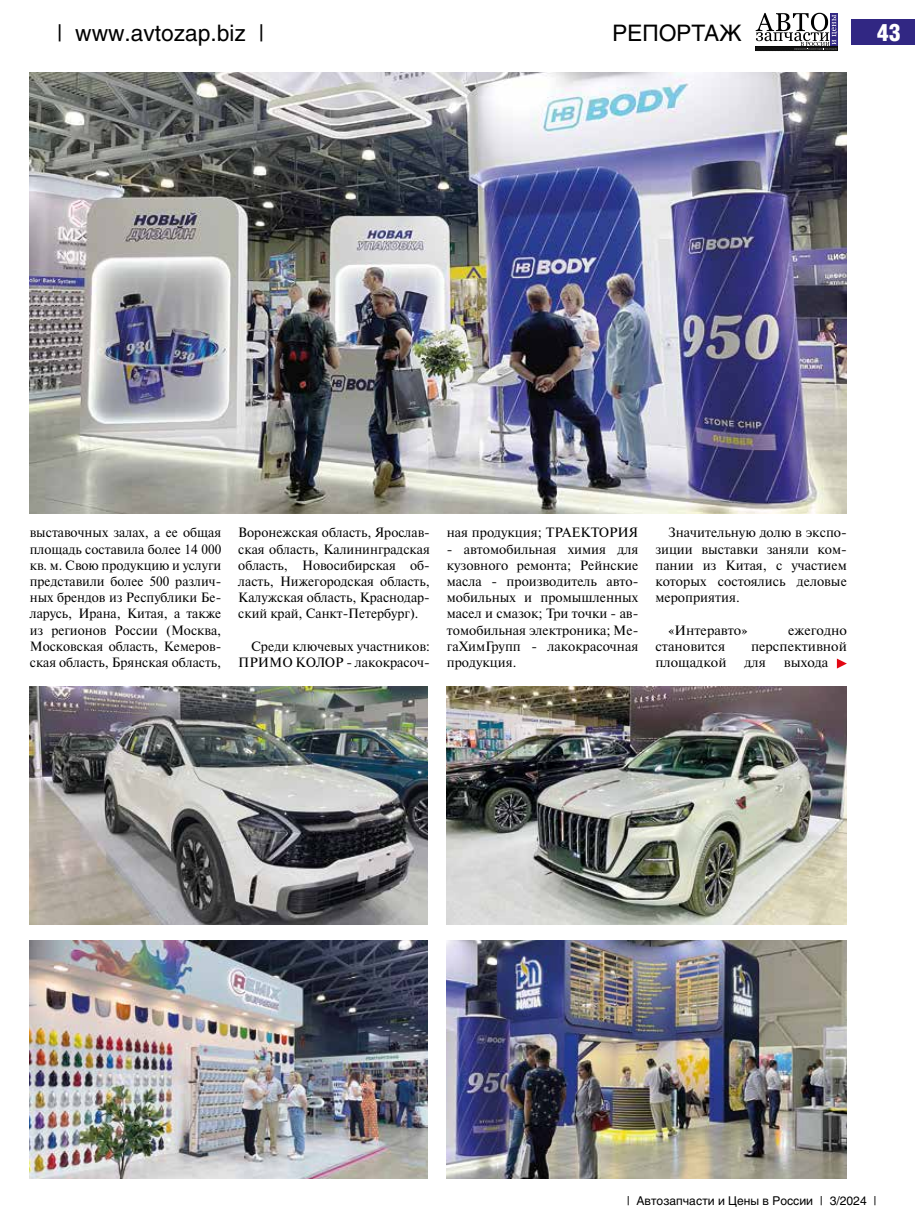
<style>
.page{position:relative;width:915px;height:1221px;background:#fff}
.page>*{position:absolute;margin:0;border:0;box-sizing:border-box;transform-origin:0 0}
.t1{font:900 24px "Helios Cond";color:#fff}
.t2{font:22.5px "Helios";color:#000}
.t3{font:13.5px/16.2px "Newton C";color:#000;text-align:justify}
.t4{font:12px "Helios";color:#000}
</style>
<div class="page">
<div style="left:850px;top:19px;width:64px;height:26px;background:#312783"></div>
<svg style="left:755px;top:13px;width:83px;height:38px"></svg>
<img style="left:30px;top:72px;width:816px;height:441px">
<img style="left:30px;top:940px;width:397px;height:238px">
<img style="left:30px;top:686px;width:397px;height:238px">
<img style="left:446px;top:940px;width:400px;height:238px">
<img style="left:446px;top:686px;width:400px;height:238px">
<svg style="left:836px;top:658px;width:10px;height:10px"></svg>
<h2 class="t2" style="left:57px;top:19px;width:209px">| www.avtozap.biz |</h2>
<h2 class="t2" style="left:612px;top:19px;width:131px">РЕПОРТАЖ</h2>
<h1 class="t1" style="left:876px;top:19px;width:26px">43</h1>
<p class="t3" style="left:30px;top:524px;width:193px">выставочных залах, а ее общая площадь составила более 14 000 кв. м. Свою продукцию и услуги представили более 500 различ&shy;ных брендов из Республики Бе&shy;ларусь, Ирана, Китая, а также из регионов России (Москва, Московская область, Кемеров&shy;ская область, Брянская область,</p>
<p class="t3" style="left:238px;top:524px;width:193px">Воронежская область, Ярослав&shy;ская область, Калининградская область, Новосибирская об&shy;ласть, Нижегородская область, Калужская область, Краснодар&shy;ский край, Санкт-Петербург).</p>
<p class="t3" style="left:238px;top:638px;width:193px;text-align:right">Среди ключевых участников:<br>ПРИМО КОЛОР - лакокрасоч-</p>
<p class="t3" style="left:446px;top:524px;width:193px">ная продукция; ТРАЕКТОРИЯ</p>
<p class="t3" style="left:446px;top:541px;width:193px">- автомобильная химия для кузовного ремонта; Рейнские масла - производитель авто&shy;мобильных и промышленных масел и смазок; Три точки - ав&shy;томобильная электроника; Ме&shy;гаХимГрупп - лакокрасочная продукция.</p>
<p class="t3" style="left:655px;top:524px;width:193px;text-indent:13px">Значительную долю в экспо&shy;зиции выставки заняли ком&shy;пании из Китая, с участием которых состоялись деловые мероприятия.</p>
<p class="t3" style="left:668px;top:622px;width:81px">«Интеравто»</p>
<p class="t3" style="left:787px;top:622px;width:60px">ежегодно</p>
<p class="t3" style="left:655px;top:638px;width:71px">становится</p>
<p class="t3" style="left:750px;top:638px;width:97px">перспективной</p>
<p class="t3" style="left:655px;top:654px;width:73px">площадкой</p>
<p class="t3" style="left:744px;top:654px;width:23px">для</p>
<p class="t3" style="left:783px;top:654px;width:46px">выхода</p>
<p class="t4" style="left:626px;top:1193px;width:251px">| Автозапчасти и Цены в России | 3/2024 |</p>
</div>
